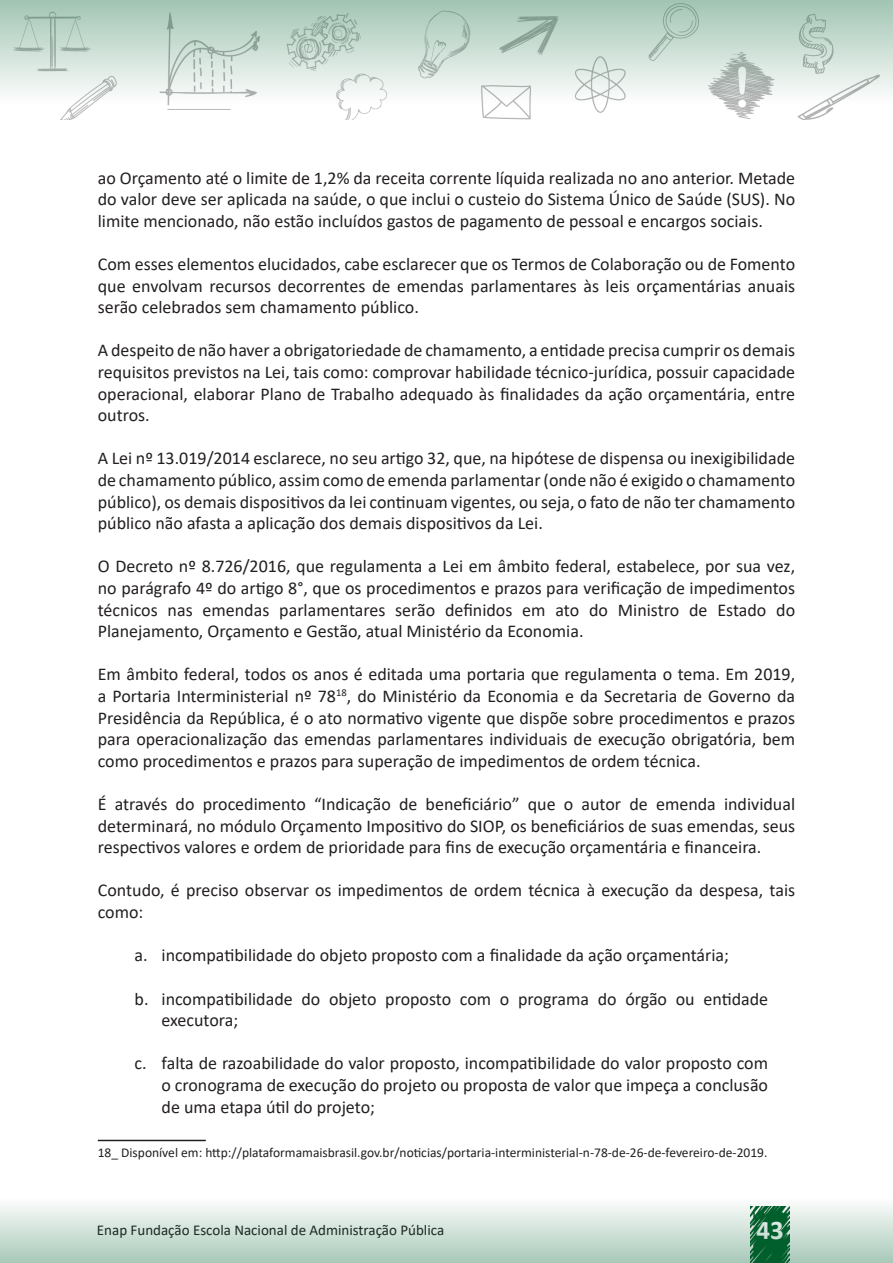
<style>
.page{position:relative;width:893px;height:1263px;background:#fff}
.page>*{position:absolute;margin:0;border:0;box-sizing:border-box;transform-origin:0 0}
.t1{font:700 27px "Calibri";color:#fff}
.texto{font:18px/21.6px "Calibri";color:#231f20;text-align:justify}
.Bullets_marcação{font:18px/21.6px "Calibri";color:#231f20}
.t2{font:15px "Calibri";color:#231f20}
.citação{font:13.5px "Calibri";color:#231f20}
</style>
<div class="page">
<svg style="left:0;top:0;width:893px;height:120px"></svg>
<svg style="left:0;top:1205px;width:893px;height:58px;background:#c6dbd0"></svg>
<hr style="left:98px;top:1140px;width:108px;height:1px;background:#231f20">
<p class="texto" style="left:98px;top:166px;width:699px">ao Orçamento até o limite de 1,2% da receita corrente líquida realizada no ano anterior. Metade do valor deve ser aplicada na saúde, o que inclui o custeio do Sistema Único de Saúde (SUS). No limite mencionado, não estão incluídos gastos de pagamento de pessoal e encargos sociais.</p>
<p class="texto" style="left:98px;top:253px;width:699px">Com esses elementos elucidados, cabe esclarecer que os Termos de Colaboração ou de Fomento que envolvam recursos decorrentes de emendas parlamentares às leis orçamentárias anuais serão celebrados sem chamamento público.</p>
<p class="texto" style="left:98px;top:339px;width:699px">A despeito de não haver a obrigatoriedade de chamamento, a entidade precisa cumprir os demais requisitos previstos na Lei, tais como: comprovar habilidade técnico-jurídica, possuir capacidade operacional, elaborar Plano de Trabalho adequado às finalidades da ação orçamentária, entre outros.</p>
<p class="texto" style="left:98px;top:447px;width:699px">A Lei nº 13.019/2014 esclarece, no seu artigo 32, que, na hipótese de dispensa ou inexigibilidade de chamamento público, assim como de emenda parlamentar (onde não é exigido o chamamento público), os demais dispositivos da lei continuam vigentes, ou seja, o fato de não ter chamamento público não afasta a aplicação dos demais dispositivos da Lei.</p>
<p class="texto" style="left:98px;top:555px;width:699px">O Decreto nº 8.726/2016, que regulamenta a Lei em âmbito federal, estabelece, por sua vez, no parágrafo 4º do artigo 8°, que os procedimentos e prazos para verificação de impedimentos técnicos nas emendas parlamentares serão definidos em ato do Ministro de Estado do Planejamento, Orçamento e Gestão, atual Ministério da Economia.</p>
<p class="texto" style="left:98px;top:663px;width:699px">Em âmbito federal, todos os anos é editada uma portaria que regulamenta o tema. Em 2019, a Portaria Interministerial nº 78<sup>18</sup>, do Ministério da Economia e da Secretaria de Governo da Presidência da República, é o ato normativo vigente que dispõe sobre procedimentos e prazos para operacionalização das emendas parlamentares individuais de execução obrigatória, bem como procedimentos e prazos para superação de impedimentos de ordem técnica.</p>
<p class="texto" style="left:98px;top:793px;width:699px">É através do procedimento “Indicação de beneficiário” que o autor de emenda individual determinará, no módulo Orçamento Impositivo do SIOP, os beneficiários de suas emendas, seus respectivos valores e ordem de prioridade para fins de execução orçamentária e financeira.</p>
<p class="texto" style="left:98px;top:879px;width:699px">Contudo, é preciso observar os impedimentos de ordem técnica à execução da despesa, tais como:</p>
<p class="Bullets_marcação" style="left:135px;top:944px;width:596px">a. incompatibilidade do objeto proposto com a finalidade da ação orçamentária;</p>
<p class="Bullets_marcação" style="left:162px;top:987px;width:608px;text-indent:-27px">b. incompatibilidade do objeto proposto com o programa do órgão ou entidade executora;</p>
<p class="Bullets_marcação" style="left:162px;top:1052px;width:608px;text-align:justify;text-indent:-27px">c. falta de razoabilidade do valor proposto, incompatibilidade do valor proposto com o cronograma de execução do projeto ou proposta de valor que impeça a conclusão de uma etapa útil do projeto;</p>
<p class="citação" style="left:98px;top:1143px;width:671px">18_ Disponível em: http://plataformamaisbrasil.gov.br/noticias/portaria-interministerial-n-78-de-26-de-fevereiro-de-2019.</p>
<p class="t2" style="left:97px;top:1220px;width:349px">Enap Fundação Escola Nacional de Administração Pública</p>
<h1 class="t1" style="left:757px;top:1210px;width:29px">43</h1>
</div>
